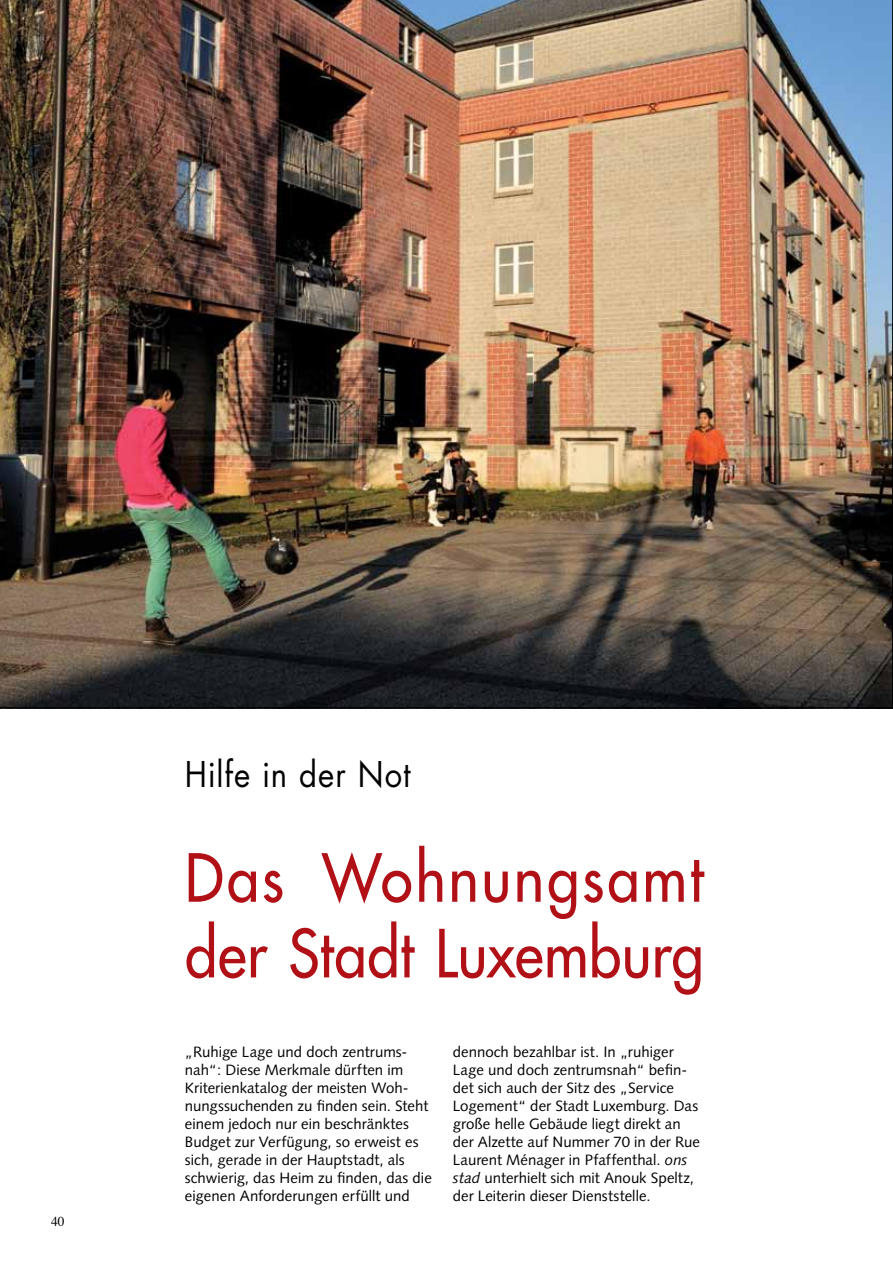
<style>
.page{position:relative;width:893px;height:1263px;background:#fff}
.page>*{position:absolute;margin:0;border:0;box-sizing:border-box;transform-origin:0 0}
.t1{font:64.5px/75.6px "Futura";letter-spacing:.015em;color:#b11116;scale:.9 1}
.t2{font:34.5px "Futura";letter-spacing:.03em;color:#000;scale:.9 1}
.t3{font:15px/18px "Syntax";color:#000}
.t4{font:13.5px "Times";color:#000}
.s1{font-style:italic}
</style>
<div class="page">
<img style="left:0;top:0;width:893px;height:708px">
<p class="t4" style="left:51px;top:1209px;width:15px">40</p>
<h2 class="t2" style="left:185px;top:751px;width:252px">Hilfe in der Not</h2>
<h1 class="t1" style="left:185px;top:840px;width:578px">Das Wohnungsamt der Stadt Luxemburg</h1>
<p class="t3" style="left:185px;top:1042px;width:248px">„Ruhige Lage und doch zentrums&shy;nah“: Diese Merkmale dürften im Kriterienkatalog der meisten Woh&shy;nungssuchenden zu finden sein. Steht einem jedoch nur ein beschränktes Budget zur Verfügung, so erweist es sich, gerade in der Hauptstadt, als schwierig, das Heim zu finden, das die eigenen Anforderungen erfüllt und</p>
<p class="t3" style="left:453px;top:1042px;width:249px">dennoch bezahlbar ist. In „ruhiger Lage und doch zentrumsnah“ befin&shy;det sich auch der Sitz des „Service Logement“ der Stadt Luxemburg. Das große helle Gebäude liegt direkt an der Alzette auf Nummer 70 in der Rue Laurent Ménager in Pfaffenthal. <span class="s1">ons stad</span> unterhielt sich mit Anouk Speltz, der Leiterin dieser Dienststelle.</p>
</div>
